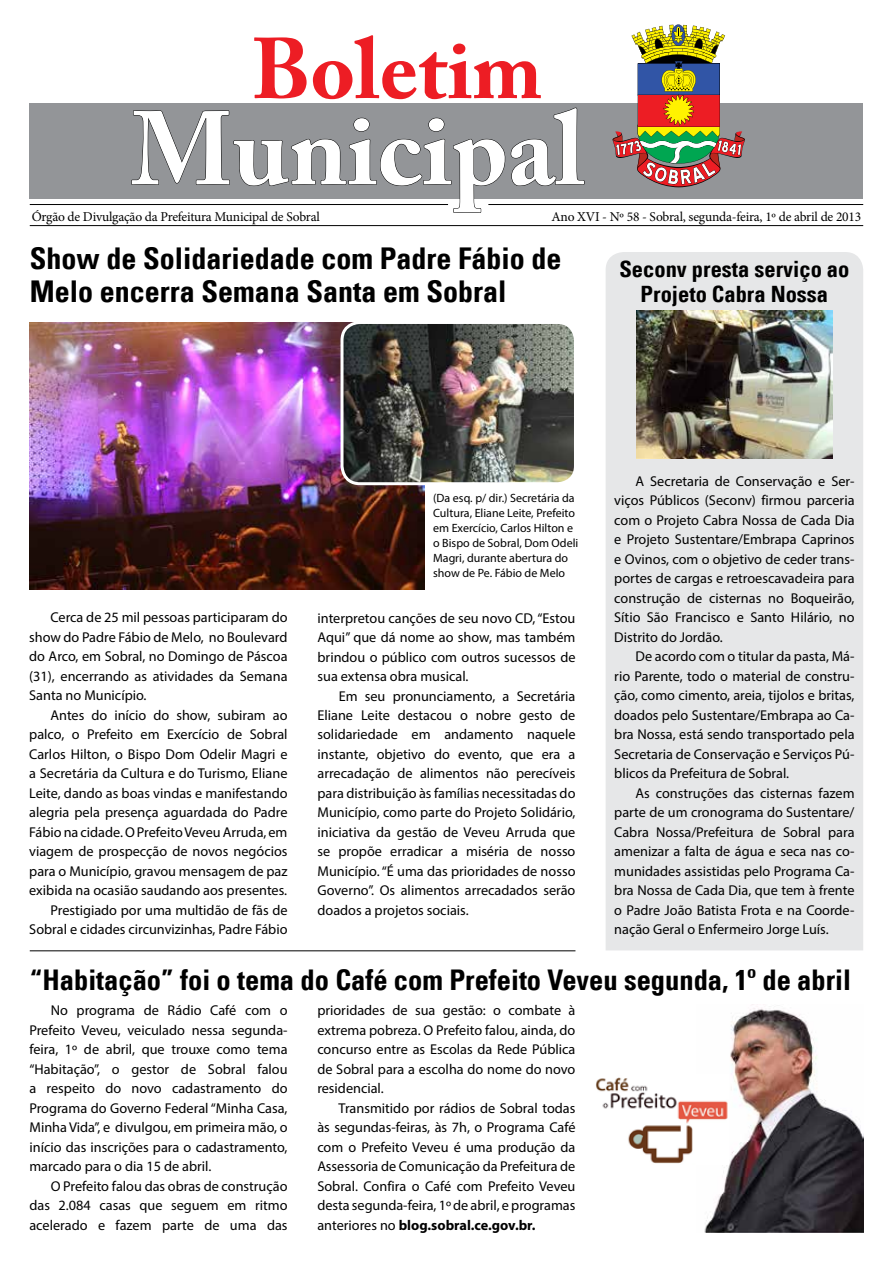
<style>
.page{position:relative;width:893px;height:1263px;background:#fff}
.page>*{position:absolute;margin:0;border:0;box-sizing:border-box;transform-origin:0 0}
.t1{font:700 103.05px "Adobe Caslon Pro";color:#f1f1f2}
.t2{font:700 85.2px "Adobe Caslon Pro";color:#ed1d24}
.t3{font:700 condensed 30px/33px "Univers";color:#000}
.t4{font:700 condensed 28.5px "Univers";color:#000}
.t5{font:700 condensed 22.5px/25.5px "Univers";color:#000;text-align:center}
.t6{font:14.25px/19.5px "Myriad Pro";color:#000;text-align:justify}
.t7{font:13.5px "Minion Pro";letter-spacing:-.015em;color:#000}
.t8{font:12px/15px "Myriad Pro";color:#000}
.s1{font-weight:700}
</style>
<div class="page">
<hr style="left:30px;top:225px;width:833px;height:1px;background:#000">
<div style="left:30px;top:104px;width:833px;height:95px;background:#939598"></div>
<hr style="left:30px;top:204px;width:418px;height:1px;background:#000">
<hr style="left:488px;top:204px;width:375px;height:1px;background:#000">
<svg style="left:131px;top:110px;width:374px;height:103px"></svg>
<svg style="left:511px;top:108px;width:74px;height:78px"></svg>
<svg style="left:608px;top:24px;width:141px;height:163px"></svg>
<hr style="left:30px;top:950px;width:545px;height:1px;background:#000">
<div style="left:606px;top:252px;width:257px;height:698px;background:#e6e7e8"></div>
<img style="left:704px;top:1004px;width:159px;height:229px">
<img style="left:596px;top:1074px;width:133px;height:91px">
<img style="left:636px;top:311px;width:196px;height:147px">
<img style="left:29px;top:323px;width:395px;height:266px">
<img style="left:342px;top:322px;width:231px;height:162px">
<div style="left:340px;top:321px;width:237px;height:164px;border:3px solid #fff;border-radius:18px"></div>
<h2 class="t2" style="left:252px;top:19px;width:292px">Boletim</h2>
<h1 class="t1" style="left:131px;top:88px;width:455px">Municipal</h1>
<p class="t7" style="left:32px;top:207px;width:290px">Órgão de Divulgação da Prefeitura Municipal de Sobral</p>
<p class="t7" style="left:551px;top:207px;width:311px">Ano XVI - Nº 58 - Sobral, segunda-feira, 1º de abril de 2013</p>
<h3 class="t3" style="left:30px;top:242px;width:533px">Show de Solidariedade com Padre Fábio de<br>Melo encerra Semana Santa em Sobral</h3>
<h3 class="t5" style="left:619px;top:256px;width:231px">Seconv presta serviço ao<br>Projeto Cabra Nossa</h3>
<p class="t6" style="left:29px;top:608px;width:260px;text-indent:21px">Cerca de 25 mil pessoas participaram do show do Padre Fábio de Melo, no Boulevard do Arco, em Sobral, no Domingo de Páscoa (31), encerrando as atividades da Semana Santa no Município.</p>
<p class="t6" style="left:29px;top:705px;width:260px;text-align:right">Antes do início do show, subiram ao palco, o Prefeito em Exercício de Sobral Carlos Hilton, o Bispo Dom Odelir Magri e a Secretária da Cultura e do Turismo, Eliane Leite, dando as boas vindas e manifestando alegria pela presença aguardada do Padre Fábio na cidade. O Prefeito Veveu Arruda, em viagem de prospecção de novos negócios para o Município, gravou mensagem de paz exibida na ocasião saudando aos presentes.<br>Prestigiado por uma multidão de fãs de Sobral e cidades circunvizinhas, Padre Fábio</p>
<p class="t8" style="left:433px;top:491px;width:147px">(Da esq. p/ dir.) Secretária da<br>Cultura, Eliane Leite, Prefeito em Exercício, Carlos Hilton e o Bispo de Sobral, Dom Odeli<br>Magri, durante abertura do show de Pe. Fábio de Melo</p>
<p class="t6" style="left:317px;top:608px;width:259px">interpretou canções de seu novo CD, “Estou Aqui” que dá nome ao show, mas também brindou o público com outros sucessos de sua extensa obra musical.</p>
<p class="t6" style="left:317px;top:686px;width:259px;text-indent:21px">Em seu pronunciamento, a Secretária Eliane Leite destacou o nobre gesto de solidariedade em andamento naquele instante, objetivo do evento, que era a arrecadação de alimentos não perecíveis para distribuição às famílias necessitadas do Município, como parte do Projeto Solidário, iniciativa da gestão de Veveu Arruda que se propõe erradicar a miséria de nosso Município. “É uma das prioridades de nosso Governo”. Os alimentos arrecadados serão doados a projetos sociais.</p>
<p class="t6" style="left:614px;top:471px;width:242px;text-indent:21px">A Secretaria de Conservação e Ser&shy;viços Públicos (Seconv) firmou parceria com o Projeto Cabra Nossa de Cada Dia e Projeto Sustentare/Embrapa Caprinos e Ovinos, com o objetivo de ceder trans&shy;portes de cargas e retroescavadeira para construção de cisternas no Boqueirão, Sítio São Francisco e Santo Hilário, no Distrito do Jordão.</p>
<p class="t6" style="left:614px;top:646px;width:242px;text-indent:21px">De acordo com o titular da pasta, Má&shy;rio Parente, todo o material de constru&shy;ção, como cimento, areia, tijolos e britas, doados pelo Sustentare/Embrapa ao Ca&shy;bra Nossa, está sendo transportado pela Secretaria de Conservação e Serviços Pú&shy;blicos da Prefeitura de Sobral.</p>
<p class="t6" style="left:614px;top:783px;width:242px;text-indent:21px">As construções das cisternas fazem parte de um cronograma do Sustentare/ Cabra Nossa/Prefeitura de Sobral para amenizar a falta de água e seca nas co&shy;munidades assistidas pelo Programa Ca&shy;bra Nossa de Cada Dia, que tem à frente o Padre João Batista Frota e na Coorde&shy;nação Geral o Enfermeiro Jorge Luís.</p>
<h3 class="t4" style="left:30px;top:962px;width:823px">“Habitação” foi o tema do Café com Prefeito Veveu segunda, 1º de abril</h3>
<p class="t6" style="left:29px;top:1000px;width:260px;text-indent:21px">No programa de Rádio Café com o Prefeito Veveu, veiculado nessa segunda&shy;feira, 1º de abril, que trouxe como tema “Habitação”, o gestor de Sobral falou a respeito do novo cadastramento do Programa do Governo Federal “Minha Casa, Minha Vida”, e divulgou, em primeira mão, o início das inscrições para o cadastramento, marcado para o dia 15 de abril.</p>
<p class="t6" style="left:29px;top:1176px;width:260px;text-indent:21px">O Prefeito falou das obras de construção das 2.084 casas que seguem em ritmo acelerado e fazem parte de uma das</p>
<p class="t6" style="left:317px;top:1000px;width:260px">prioridades de sua gestão: o combate à extrema pobreza. O Prefeito falou, ainda, do concurso entre as Escolas da Rede Pública de Sobral para a escolha do nome do novo residencial.</p>
<p class="t6" style="left:317px;top:1098px;width:260px;text-indent:21px">Transmitido por rádios de Sobral todas às segundas-feiras, às 7h, o Programa Café com o Prefeito Veveu é uma produção da Assessoria de Comunicação da Prefeitura de Sobral. Confira o Café com Prefeito Veveu desta segunda-feira, 1º de abril, e programas anteriores no <span class="s1">blog.sobral.ce.gov.br.</span></p>
</div>
